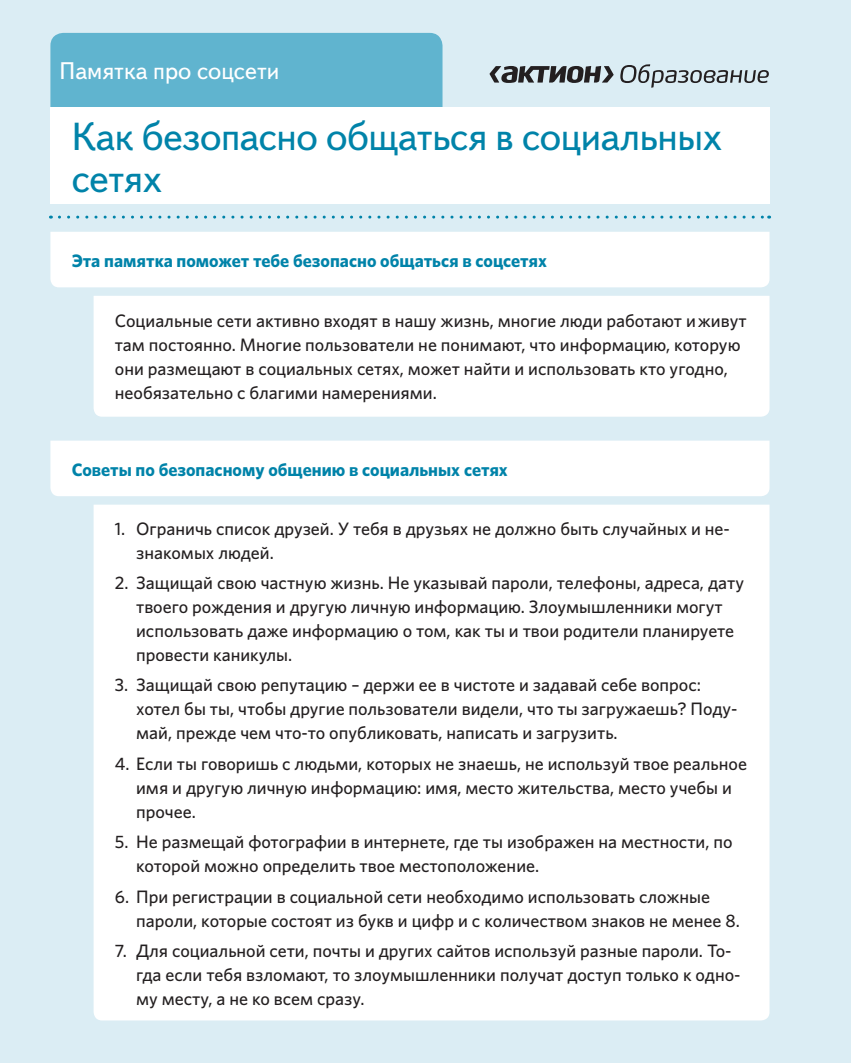
<style>
.page{position:relative;width:851px;height:1063px;background:#fff}
.page>*{position:absolute;margin:0;border:0;box-sizing:border-box;transform-origin:0 0}
.t1{font:39px/42px "Text Book C";letter-spacing:-.01em;color:#0083a9}
.t2{font:24px "Text Book C";color:#fff}
._01{font:500 18px/24px "Whitney";color:#231f20}
._01-2{font:700 18px "Whitney";color:#0083a9}
</style>
<div class="page">
<div style="left:0;top:0;width:850px;height:1063px;background:#dbedf4"></div>
<svg style="left:489px;top:64px;width:279px;height:24px"></svg>
<div style="left:50px;top:33px;width:392px;height:88px;background:#60b4cf;border-radius:13px"></div>
<svg style="left:59px;top:216px;width:710px;height:3px"></svg>
<div style="left:50px;top:107px;width:719px;height:97px;background:#fff"></div>
<div style="left:50px;top:232px;width:719px;height:55px;background:#fff"></div>
<div style="left:94px;top:296px;width:675px;height:121px;background:#fff"></div>
<div style="left:50px;top:441px;width:719px;height:55px;background:#fff"></div>
<div style="left:94px;top:505px;width:675px;height:515px;background:#fff"></div>
<p class="t2" style="left:60px;top:58px;width:221px">Памятка про соцсети</p>
<p class="t1" style="left:72px;top:116px;width:652px">Как безопасно общаться в социальных сетях</p>
<p class="_01-2" style="left:72px;top:248px;width:477px">Эта памятка поможет тебе безопасно общаться в соцсетях</p>
<p class="_01" style="left:115px;top:309px;width:633px">Социальные сети активно входят в нашу жизнь, многие люди работают и живут там постоянно. Многие пользователи не понимают, что информацию, которую они размещают в социальных сетях, может найти и использовать кто угодно, необязательно с благими намерениями.</p>
<p class="_01-2" style="left:72px;top:457px;width:437px">Советы по безопасному общению в социальных сетях</p>
<p class="_01" style="left:136px;top:516px;width:595px;text-indent:-21px">1. Ограничь список друзей. У тебя в друзьях не должно быть случайных и не&shy;знакомых людей.</p>
<p class="_01" style="left:136px;top:570px;width:609px;text-indent:-21px">2. Защищай свою частную жизнь. Не указывай пароли, телефоны, адреса, дату твоего рождения и другую личную информацию. Злоумышленники могут использовать даже информацию о том, как ты и твои родители планируете провести каникулы.</p>
<p class="_01" style="left:136px;top:673px;width:602px;text-indent:-21px">3. Защищай свою репутацию – держи ее в чистоте и задавай себе вопрос: хотел бы ты, чтобы другие пользователи видели, что ты загружаешь? Поду&shy;май, прежде чем что-то опубликовать, написать и загрузить.</p>
<p class="_01" style="left:136px;top:751px;width:612px;text-indent:-21px">4. Если ты говоришь с людьми, которых не знаешь, не используй твое реальное имя и другую личную информацию: имя, место жительства, место учебы и прочее.</p>
<p class="_01" style="left:136px;top:830px;width:598px;text-indent:-21px">5. Не размещай фотографии в интернете, где ты изображен на местности, по которой можно определить твое местоположение.</p>
<p class="_01" style="left:136px;top:884px;width:605px;text-indent:-21px">6. При регистрации в социальной сети необходимо использовать сложные пароли, которые состоят из букв и цифр и с количеством знаков не менее 8.</p>
<p class="_01" style="left:136px;top:938px;width:606px;text-indent:-21px">7. Для социальной сети, почты и других сайтов используй разные пароли. То&shy;гда если тебя взломают, то злоумышленники получат доступ только к одно&shy;му месту, а не ко всем сразу.</p>
</div>
